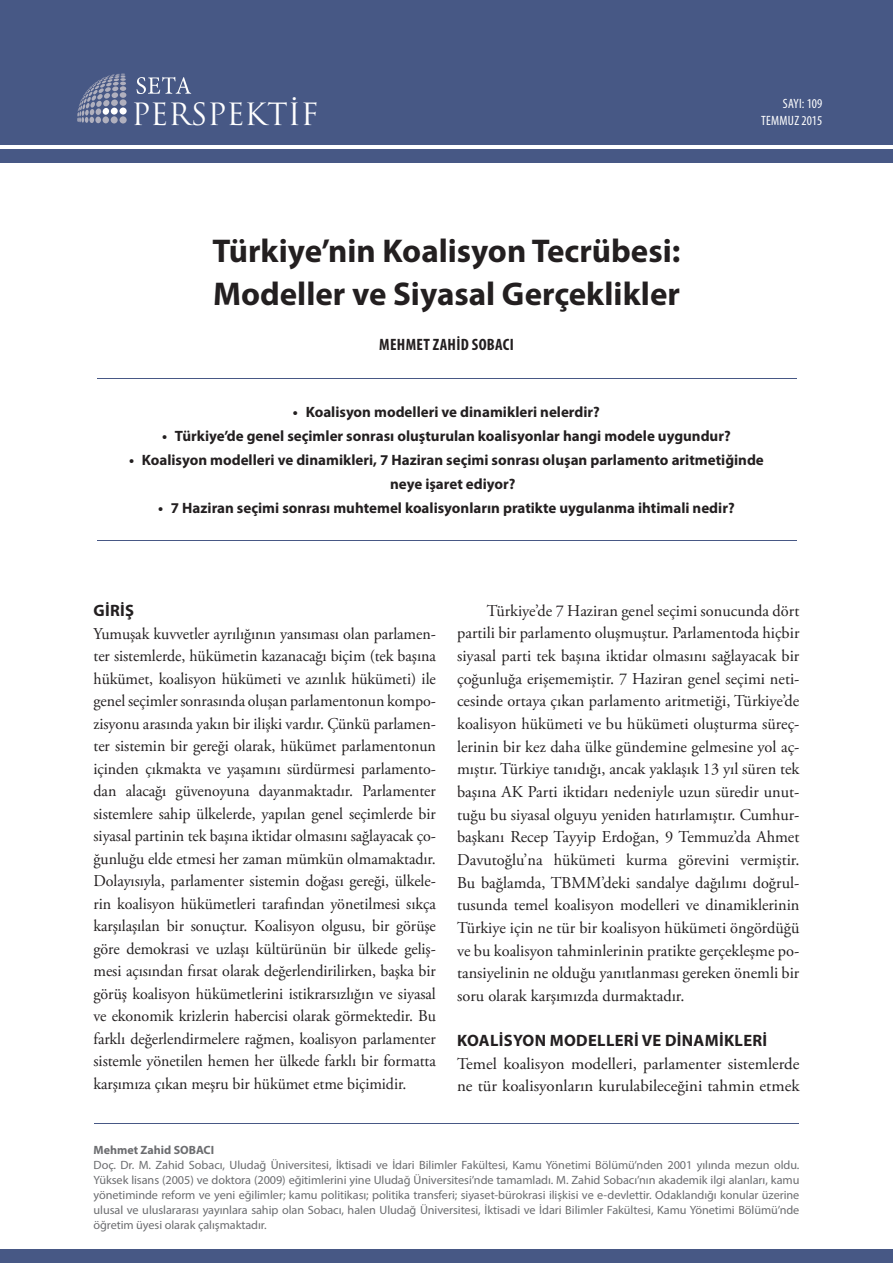
<style>
.page{position:relative;width:893px;height:1263px;background:#fff}
.page>*{position:absolute;margin:0;border:0;box-sizing:border-box;transform-origin:0 0}
.t1{font:700 33px/43.5px "Myriad Pro";color:#231f20}
.t2{font:29.85px "Trajan Pro";color:#fff}
.t3{font:16.5px/22.5px "Adobe Garamond Pro";color:#231f20;text-align:justify}
.t4{font:700 16.5px "Myriad Pro";letter-spacing:.02em;color:#231f20}
.t5{font:700 condensed 16.5px "Myriad Pro";letter-spacing:.02em;color:#231f20}
.t6{font:700 15px/24px "Myriad Pro";color:#231f20}
.t7{font:condensed 13.5px/16.2px "Myriad Pro";letter-spacing:.02em;color:#fff;text-align:right}
.t8{font:12px/15px "Myriad Pro";letter-spacing:-.005em;color:#6c6d70;text-align:justify}
.t9{font:700 12px "Myriad Pro";color:#6c6d70}
</style>
<div class="page">
<div style="left:0;top:0;width:893px;height:145px;background:#475885"></div>
<div style="left:0;top:149px;width:893px;height:13px;background:#475885"></div>
<div style="left:0;top:1249px;width:893px;height:14px;background:#475885"></div>
<svg style="left:77px;top:74px;width:49px;height:49px"></svg>
<div style="left:120px;top:99px;width:7px;height:7px;background:#b0b0be;border-radius:50%"></div>
<div style="left:119px;top:108px;width:8px;height:7px;background:#fff;border-radius:50%"></div>
<div style="left:119px;top:116px;width:8px;height:8px;background:#b0b0be;border-radius:50%"></div>
<svg style="left:137px;top:77px;width:54px;height:17px"></svg>
<hr style="left:97px;top:378px;width:699px;height:1px;background:#475885">
<hr style="left:97px;top:540px;width:699px;height:1px;background:#475885">
<hr style="left:94px;top:1123px;width:704px;height:1px;background:#475885">
<h2 class="t2" style="left:131px;top:95px;width:189px">PERSPEKTİF</h2>
<p class="t7" style="left:761px;top:96px;width:63px">SAYI: 109<br>TEMMUZ 2015</p>
<h1 class="t1" style="left:213px;top:228px;width:469px">Türkiye’nin Koalisyon Tecrübesi:<br>Modeller ve Siyasal Gerçeklikler</h1>
<p class="t5" style="left:379px;top:335px;width:136px">MEHMET ZAHID SOBACI</p>
<p class="t6" style="left:293px;top:399px;width:308px">• Koalisyon modelleri ve dinamikleri nelerdir?</p>
<p class="t6" style="left:162px;top:423px;width:570px">• Türkiye’de genel seçimler sonrası oluşturulan koalisyonlar hangi modele uygundur?</p>
<p class="t6" style="left:390px;top:447px;width:375px;text-indent:-261px">• Koalisyon modelleri ve dinamikleri, 7 Haziran seçimi sonrası oluşan parlamento aritmetiğinde neye işaret ediyor?</p>
<p class="t6" style="left:158px;top:495px;width:578px">• 7 Haziran seçimi sonrası muhtemel koalisyonların pratikte uygulanma ihtimali nedir?</p>
<p class="t4" style="left:94px;top:600px;width:42px">Giriş</p>
<p class="t3" style="left:94px;top:623px;width:344px">Yumuşak kuvvetler ayrılığının yansıması olan parlamen&shy;ter sistemlerde, hükümetin kazanacağı biçim (tek başına hükümet, koalisyon hükümeti ve azınlık hükümeti) ile genel seçimler sonrasında oluşan parlamentonun kompo&shy;zisyonu arasında yakın bir ilişki vardır. Çünkü parlamen&shy;ter sistemin bir gereği olarak, hükümet parlamentonun içinden çıkmakta ve yaşamını sürdürmesi parlamento&shy;dan alacağı güvenoyuna dayanmaktadır. Parlamenter sistemlere sahip ülkelerde, yapılan genel seçimlerde bir siyasal partinin tek başına iktidar olmasını sağlayacak ço&shy;ğunluğu elde etmesi her zaman mümkün olmamaktadır.<br>Dolayısıyla, parlamenter sistemin doğası gereği, ülkele&shy;rin koalisyon hükümetleri tarafından yönetilmesi sıkça karşılaşılan bir sonuçtur. Koalisyon olgusu, bir görüşe göre demokrasi ve uzlaşı kültürünün bir ülkede geliş&shy;mesi açısından fırsat olarak değerlendirilirken, başka bir görüş koalisyon hükümetlerini istikrarsızlığın ve siyasal ve ekonomik krizlerin habercisi olarak görmektedir. Bu farklı değerlendirmelere rağmen, koalisyon parlamenter sistemle yönetilen hemen her ülkede farklı bir formatta karşımıza çıkan meşru bir hükümet etme biçimidir.</p>
<p class="t3" style="left:457px;top:600px;width:344px;text-indent:30px">Türkiye’de 7 Haziran genel seçimi sonucunda dört partili bir parlamento oluşmuştur. Parlamentoda hiçbir siyasal parti tek başına iktidar olmasını sağlayacak bir çoğunluğa erişememiştir. 7 Haziran genel seçimi neti&shy;cesinde ortaya çıkan parlamento aritmetiği, Türkiye’de koalisyon hükümeti ve bu hükümeti oluşturma süreç&shy;lerinin bir kez daha ülke gündemine gelmesine yol aç&shy;mıştır. Türkiye tanıdığı, ancak yaklaşık 13 yıl süren tek başına AK Parti iktidarı nedeniyle uzun süredir unut&shy;tuğu bu siyasal olguyu yeniden hatırlamıştır. Cumhur&shy;başkanı Recep Tayyip Erdoğan, 9 Temmuz’da Ahmet Davutoğlu’na hükümeti kurma görevini vermiştir.<br>Bu bağlamda, TBMM’deki sandalye dağılımı doğrul&shy;tusunda temel koalisyon modelleri ve dinamiklerinin Türkiye için ne tür bir koalisyon hükümeti öngördüğü ve bu koalisyon tahminlerinin pratikte gerçekleşme po&shy;tansiyelinin ne olduğu yanıtlanması gereken önemli bir soru olarak karşımızda durmaktadır.</p>
<p class="t4" style="left:457px;top:1030px;width:312px">Koalisyon Modelleri ve Dinamikleri</p>
<p class="t3" style="left:457px;top:1052px;width:344px">Temel koalisyon modelleri, parlamenter sistemlerde ne tür koalisyonların kurulabileceğini tahmin etmek</p>
<p class="t9" style="left:94px;top:1142px;width:122px">Mehmet Zahid SOBACI</p>
<p class="t8" style="left:94px;top:1157px;width:707px">Doç. Dr. M. Zahid Sobacı, Uludağ Üniversitesi, İktisadi ve İdari Bilimler Fakültesi, Kamu Yönetimi Bölümü’nden 2001 yılında mezun oldu.<br>Yüksek lisans (2005) ve doktora (2009) eğitimlerini yine Uludağ Üniversitesi’nde tamamladı. M. Zahid Sobacı’nın akademik ilgi alanları, kamu yönetiminde reform ve yeni eğilimler; kamu politikası; politika transferi; siyaset-bürokrasi ilişkisi ve e-devlettir. Odaklandığı konular üzerine ulusal ve uluslararası yayınlara sahip olan Sobacı, halen Uludağ Üniversitesi, İktisadi ve İdari Bilimler Fakültesi, Kamu Yönetimi Bölümü’nde öğretim üyesi olarak çalışmaktadır.</p>
</div>
